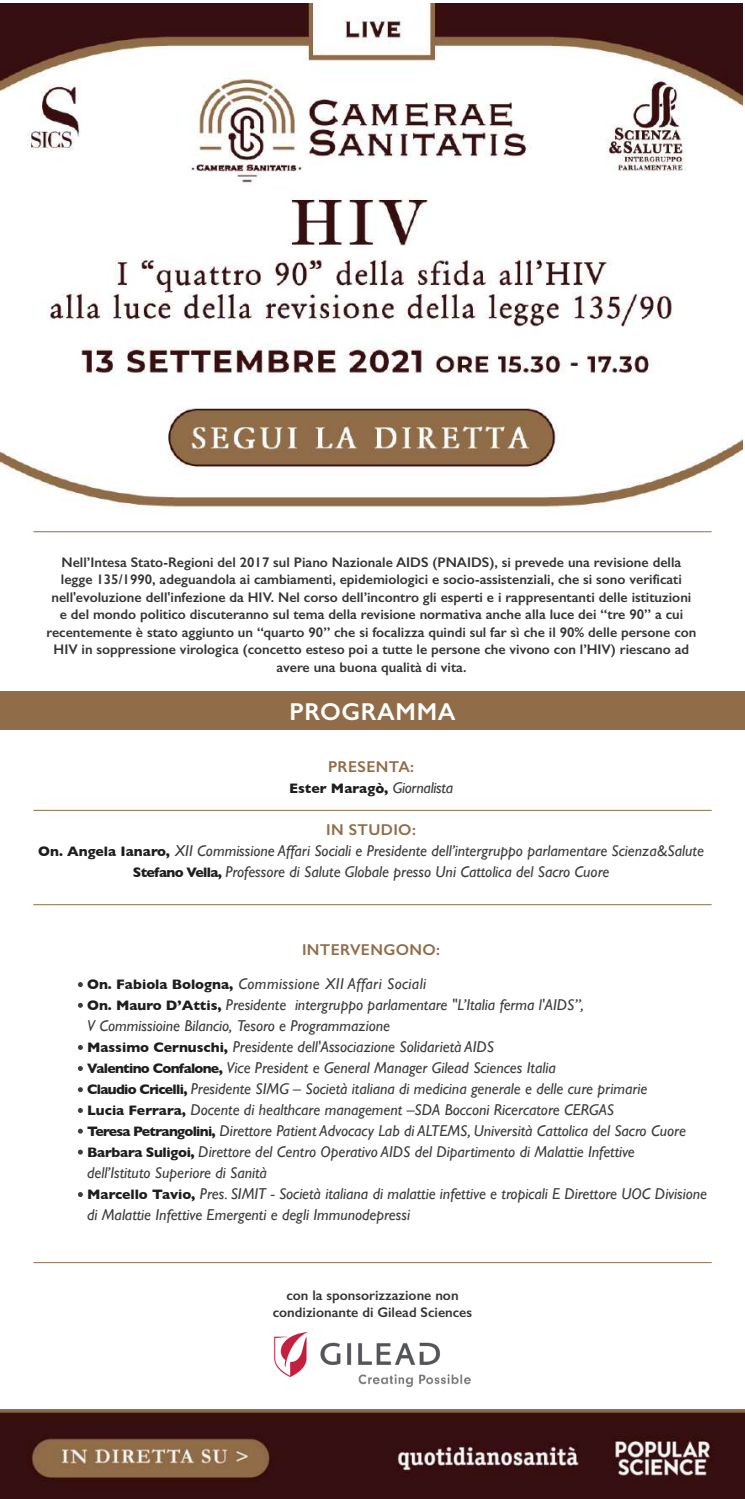
<style>
.page{position:relative;width:745px;height:1499px;background:#fff}
.page>*{position:absolute;margin:0;border:0;box-sizing:border-box;transform-origin:0 0}
.t1{font:600 24.5px "Gill Sans";letter-spacing:.025em;color:#fff}
.t2{font:italic 15.75px/21px "Gill Sans";color:#3e3d40;text-align:center}
.t3{font:italic 15.75px/33.9px "Gill Sans";letter-spacing:.025em;color:#3e3d40}
.t4{font:600 15.75px "Gill Sans";letter-spacing:.025em;color:#906d48}
.t5{font:600 14px/17.5px "Gill Sans";color:#353535;text-align:center}
.t6{font:700 14px "Gill Sans";color:#1e1e1e}
.s1{font-weight:400;font-style:italic;font-size:15.75px;color:#3e3d40}
.s2{font-weight:600;font-style:normal;color:#906d48}
.s3{font-weight:700;font-style:normal;font-size:14px;color:#1e1e1e}
</style>
<div class="page">
<img style="left:0;top:4px;width:742px;height:504px">
<hr style="left:33px;top:531px;width:678px;height:1px;background:#906d48">
<hr style="left:33px;top:810px;width:678px;height:1px;background:#906d48">
<hr style="left:33px;top:904px;width:678px;height:1px;background:#906d48">
<div style="left:0;top:691px;width:744px;height:38px;background:#906d48"></div>
<hr style="left:33px;top:1262px;width:678px;height:1px;background:#906d48">
<svg style="left:78px;top:982px;width:5px;height:5px"></svg>
<svg style="left:78px;top:1003px;width:5px;height:5px"></svg>
<svg style="left:78px;top:1066px;width:5px;height:5px"></svg>
<svg style="left:78px;top:1045px;width:5px;height:5px"></svg>
<svg style="left:78px;top:1087px;width:5px;height:5px"></svg>
<svg style="left:78px;top:1108px;width:5px;height:5px"></svg>
<svg style="left:78px;top:1129px;width:5px;height:5px"></svg>
<svg style="left:78px;top:1150px;width:5px;height:4px"></svg>
<svg style="left:78px;top:1192px;width:5px;height:5px"></svg>
<img style="left:274px;top:1332px;width:197px;height:54px">
<img style="left:0;top:1409px;width:744px;height:89px">
<p class="t5" style="left:46px;top:553px;width:651px">Nell’Intesa Stato-Regioni del 2017 sul Piano Nazionale AIDS (PNAIDS), si prevede una revisione della legge 135/1990, adeguandola ai cambiamenti, epidemiologici e socio-assistenziali, che si sono verificati nell'evoluzione dell'infezione da HIV. Nel corso dell’incontro gli esperti e i rappresentanti delle istituzioni e del mondo politico discuteranno sul tema della revisione normativa anche alla luce dei “tre 90” a cui recentemente è stato aggiunto un “quarto 90” che si focalizza quindi sul far sì che il 90% delle persone con HIV in soppressione virologica (concetto esteso poi a tutte le persone che vivono con l’HIV) riescano ad avere una buona qualità di vita.</p>
<h1 class="t1" style="left:289px;top:696px;width:168px">PROGRAMMA</h1>
<p class="t4" style="left:328px;top:757px;width:88px">PRESENTA:</p>
<p class="t6" style="left:289px;top:777px;width:165px">Ester Maragò, <span class="s1">Giornalista</span></p>
<p class="t2" style="left:38px;top:819px;width:667px"><span class="s2">IN STUDIO:<br></span><span class="s3">On. Angela Ianaro,</span> XII Commissione Affari Sociali e Presidente dell’intergruppo parlamentare Scienza&amp;Salute<br><span class="s3">Stefano Vella,</span> Professore di Salute Globale presso Uni Cattolica del Sacro Cuore</p>
<p class="t3" style="left:87px;top:932px;width:354px;text-indent:215px"><span class="s2">INTERVENGONO:<br></span><span class="s3">On. Fabiola Bologna,</span> Commissione XII Affari Sociali</p>
<p class="t2" style="left:87px;top:994px;width:621px;text-align:left"><span class="s3">On. Mauro D’Attis,</span> Presidente intergruppo parlamentare "L’Italia ferma l'AIDS”,<br>V Commissioine Bilancio, Tesoro e Programmazione<br><span class="s3">Massimo Cernuschi,</span> Presidente dell'Associazione Solidarietà AIDS<br><span class="s3">Valentino Confalone,</span> Vice President e General Manager Gilead Sciences Italia<br><span class="s3">Claudio Cricelli,</span> Presidente SIMG – Società italiana di medicina generale e delle cure primarie<br><span class="s3">Lucia Ferrara,</span> Docente di healthcare management –SDA Bocconi Ricercatore CERGAS<br><span class="s3">Teresa Petrangolini,</span> Direttore Patient Advocacy Lab di ALTEMS, Università Cattolica del Sacro Cuore <span class="s3">Barbara Suligoi,</span> Direttore del Centro Operativo AIDS del Dipartimento di Malattie Infettive<br>dell’Istituto Superiore di Sanità<br><span class="s3">Marcello Tavio,</span> Pres. SIMIT - Società italiana di malattie infettive e tropicali E Direttore UOC Divisione di Malattie Infettive Emergenti e degli Immunodepressi</p>
<p class="t5" style="left:273px;top:1286px;width:201px">con la sponsorizzazione non condizionante di Gilead Sciences</p>
</div>
